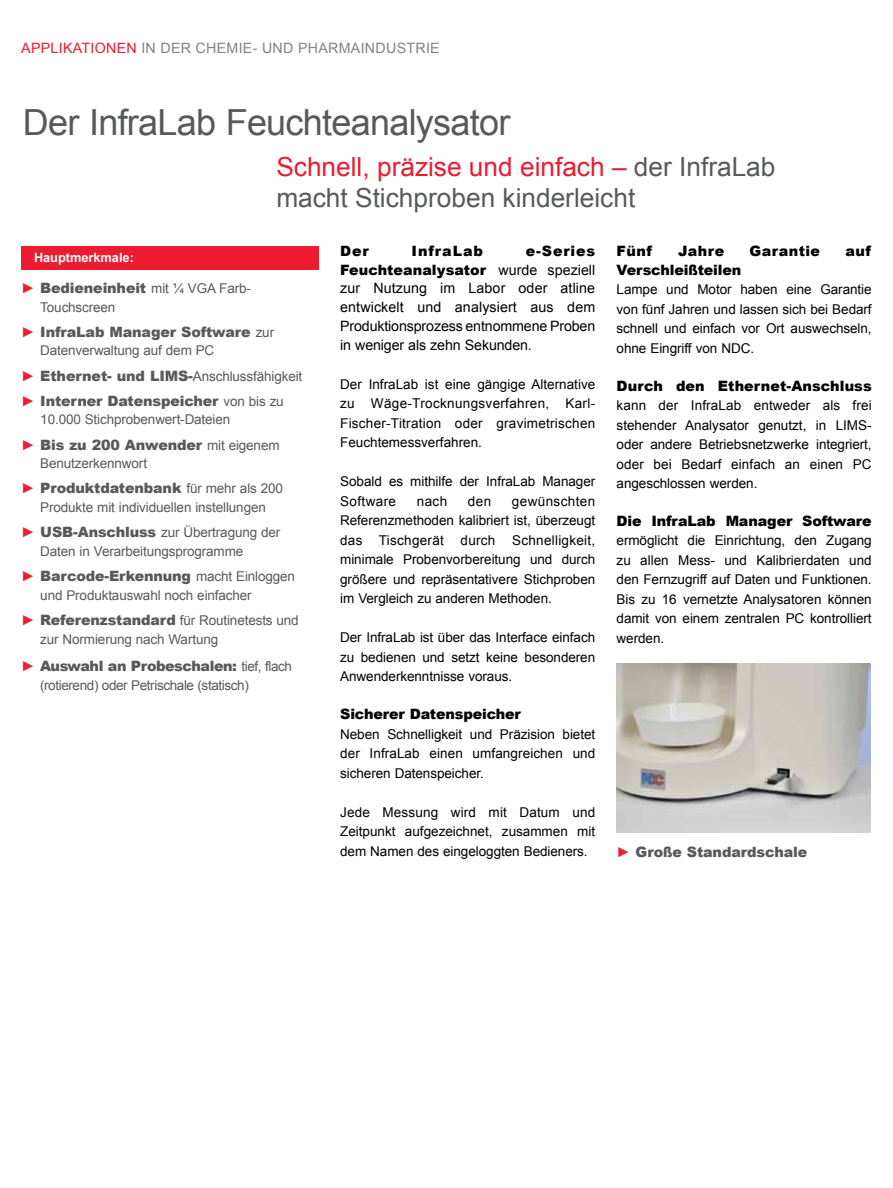
<style>
.page{position:relative;width:893px;height:1188px;background:#fff}
.page>*{position:absolute;margin:0;border:0;box-sizing:border-box;transform-origin:0 0}
.t1{font:36px "Arial";letter-spacing:-.02em;color:#58595b}
.t2{font:26.25px/31.5px "Arial";color:#58595b}
.t3{font:900 14.25px "Arial";letter-spacing:-.01em;color:#58595b}
.t4{font:14.25px/18.8px "Arial";letter-spacing:-.01em;color:#000;text-align:justify}
.t5{font:900 14.25px "Arial";letter-spacing:-.01em;color:#000}
.t6{font:14.25px "Arial";letter-spacing:.02em;color:#808285}
.t7{font:900 14.25px "Arial";letter-spacing:-.03em;color:#58595b}
.t8{font:900 14.25px "Arial";letter-spacing:.06em;color:#000}
.t9{font:900 14.25px "Arial";letter-spacing:.03em;color:#000}
.t10{font:13.5px/19.5px "Arial";letter-spacing:-.005em;color:#000;text-align:justify}
.t11{font:13.5px/25.2px "Arial";letter-spacing:-.01em;color:#58595b}
.t12{font:13.5px "Arial";letter-spacing:-.03em;color:#58595b}
.t13{font:700 12.75px "Arial";color:#fff}
.s1{color:#ed1b2f}
.s2{color:#ec2030}
.s3{font-weight:400;font-size:13.5px}
.s4{font-weight:900;font-size:14.25px;color:#ec2030}
.s5{font-weight:900;font-size:14.25px}
.s6{font-weight:900}
</style>
<div class="page">
<div style="left:21px;top:246px;width:298px;height:24px;background:#ed1b2f"></div>
<img style="left:617px;top:663px;width:254px;height:169px">
<p class="t6" style="left:21px;top:39px;width:420px"><span class="s1">APPLIKATIONEN</span> IN DER CHEMIE- UND PHARMAINDUSTRIE</p>
<h1 class="t1" style="left:23px;top:99px;width:489px">Der InfraLab Feuchteanalysator</h1>
<h2 class="t2" style="left:276px;top:151px;width:501px"><span class="s1">Schnell, präzise und einfach –</span> der InfraLab macht Stichproben kinderleicht</h2>
<p class="t13" style="left:34px;top:249px;width:101px">Hauptmerkmale:</p>
<p class="t3" style="left:21px;top:277px;width:231px"><span class="s2">►</span> Bedieneinheit <span class="s3">mit ¼ VGA Farb-</span></p>
<p class="t11" style="left:40px;top:294px;width:77px">Touchscreen</p>
<p class="t3" style="left:21px;top:321px;width:254px"><span class="s2">►</span> InfraLab Manager Software <span class="s3">zur</span></p>
<p class="t11" style="left:21px;top:338px;width:283px;text-indent:19px">Datenverwaltung auf dem PC<br><span class="s4">►</span> <span class="s5">Ethernet- und LIMS-</span>Anschlussfähigkeit</p>
<p class="t3" style="left:21px;top:390px;width:264px"><span class="s2">►</span> Interner Datenspeicher <span class="s3">von bis zu</span></p>
<p class="t11" style="left:40px;top:407px;width:192px">10.000 Stichprobenwert-Dateien</p>
<p class="t3" style="left:21px;top:434px;width:260px"><span class="s2">►</span> Bis zu 200 Anwender <span class="s3">mit eigenem</span></p>
<p class="t11" style="left:40px;top:451px;width:108px">Benutzerkennwort</p>
<p class="t3" style="left:21px;top:478px;width:263px"><span class="s2">►</span> Produktdatenbank <span class="s3">für mehr als 200</span></p>
<p class="t11" style="left:21px;top:495px;width:261px;text-align:center">Produkte mit individuellen instellungen<br><span class="s4">►</span> <span class="s5">USB-Anschluss</span> zur Übertragung der</p>
<p class="t11" style="left:40px;top:539px;width:205px">Daten in Verarbeitungsprogramme</p>
<p class="t3" style="left:21px;top:566px;width:275px"><span class="s2">►</span> Barcode-Erkennung <span class="s3">macht Einloggen</span></p>
<p class="t11" style="left:21px;top:583px;width:279px;text-indent:19px">und Produktauswahl noch einfacher<br><span class="s4">►</span> <span class="s5">Referenzstandard</span> für Routinetests und</p>
<p class="t11" style="left:40px;top:627px;width:179px">zur Normierung nach Wartung</p>
<p class="t7" style="left:21px;top:655px;width:272px"><span class="s2">►</span> Auswahl an Probeschalen: <span class="s3">tief, flach</span></p>
<p class="t12" style="left:40px;top:677px;width:210px">(rotierend) oder Petrischale (statisch)</p>
<p class="t4" style="left:340px;top:242px;width:257px;text-indent:186px"><span class="s6">e-Series Feuchteanalysator</span> wurde speziell zur Nutzung im Labor oder atline entwickelt und analysiert aus dem Produktionsprozess entnommene Proben in weniger als zehn Sekunden.</p>
<p class="t10" style="left:340px;top:374px;width:257px">Der InfraLab ist eine gängige Alternative zu Wäge-Trocknungsverfahren, Karl-Fischer-Titration oder gravimetrischen Feuchtemessverfahren.</p>
<p class="t10" style="left:340px;top:472px;width:257px">Sobald es mithilfe der InfraLab Manager<br>Software</p>
<p class="t5" style="left:340px;top:241px;width:30px">Der</p>
<p class="t8" style="left:412px;top:241px;width:73px">InfraLab</p>
<p class="t10" style="left:340px;top:491px;width:257px;text-indent:172px">gewünschten Referenzmethoden kalibriert ist, überzeugt das Tischgerät durch Schnelligkeit, minimale Probenvorbereitung und durch größere und repräsentativere Stichproben im Vergleich zu anderen Methoden.</p>
<p class="t10" style="left:340px;top:628px;width:257px">Der InfraLab ist über das Interface einfach zu bedienen und setzt keine besonderen Anwenderkenntnisse voraus.</p>
<p class="t5" style="left:340px;top:704px;width:182px">Sicherer Datenspeicher</p>
<p class="t10" style="left:340px;top:725px;width:257px">Neben Schnelligkeit und Präzision bietet der InfraLab einen umfangreichen und sicheren Datenspeicher.</p>
<p class="t10" style="left:340px;top:803px;width:257px">Jede Messung wird mit Datum und Zeitpunkt aufgezeichnet, zusammen mit dem Namen des eingeloggten Bedieners.</p>
<p class="t10" style="left:417px;top:491px;width:32px">nach</p>
<p class="t10" style="left:468px;top:491px;width:25px">den</p>
<p class="t5" style="left:617px;top:241px;width:37px">Fünf</p>
<p class="t5" style="left:678px;top:241px;width:47px">Jahre</p>
<p class="t9" style="left:750px;top:241px;width:72px">Garantie</p>
<p class="t5" style="left:845px;top:241px;width:27px">auf</p>
<p class="t5" style="left:617px;top:259px;width:126px">Verschleißteilen</p>
<p class="t10" style="left:617px;top:280px;width:257px">Lampe und Motor haben eine Garantie von fünf Jahren und lassen sich bei Bedarf schnell und einfach vor Ort auswechseln, ohne Eingriff von NDC.</p>
<p class="t5" style="left:617px;top:376px;width:257px">Durch den Ethernet-Anschluss</p>
<p class="t10" style="left:617px;top:396px;width:257px">kann der InfraLab entweder als frei stehender Analysator genutzt, in LIMS&shy;oder andere Betriebsnetzwerke integriert, oder bei Bedarf einfach an einen PC angeschlossen werden.</p>
<p class="t5" style="left:617px;top:511px;width:257px">Die InfraLab Manager Software</p>
<p class="t10" style="left:617px;top:531px;width:257px">ermöglicht die Einrichtung, den Zugang zu allen Mess- und Kalibrierdaten und den Fernzugriff auf Daten und Funktionen.<br>Bis zu 16 vernetzte Analysatoren können damit von einem zentralen PC kontrolliert werden.</p>
<p class="t3" style="left:617px;top:841px;width:192px"><span class="s2">►</span> Große Standardschale</p>
</div>
